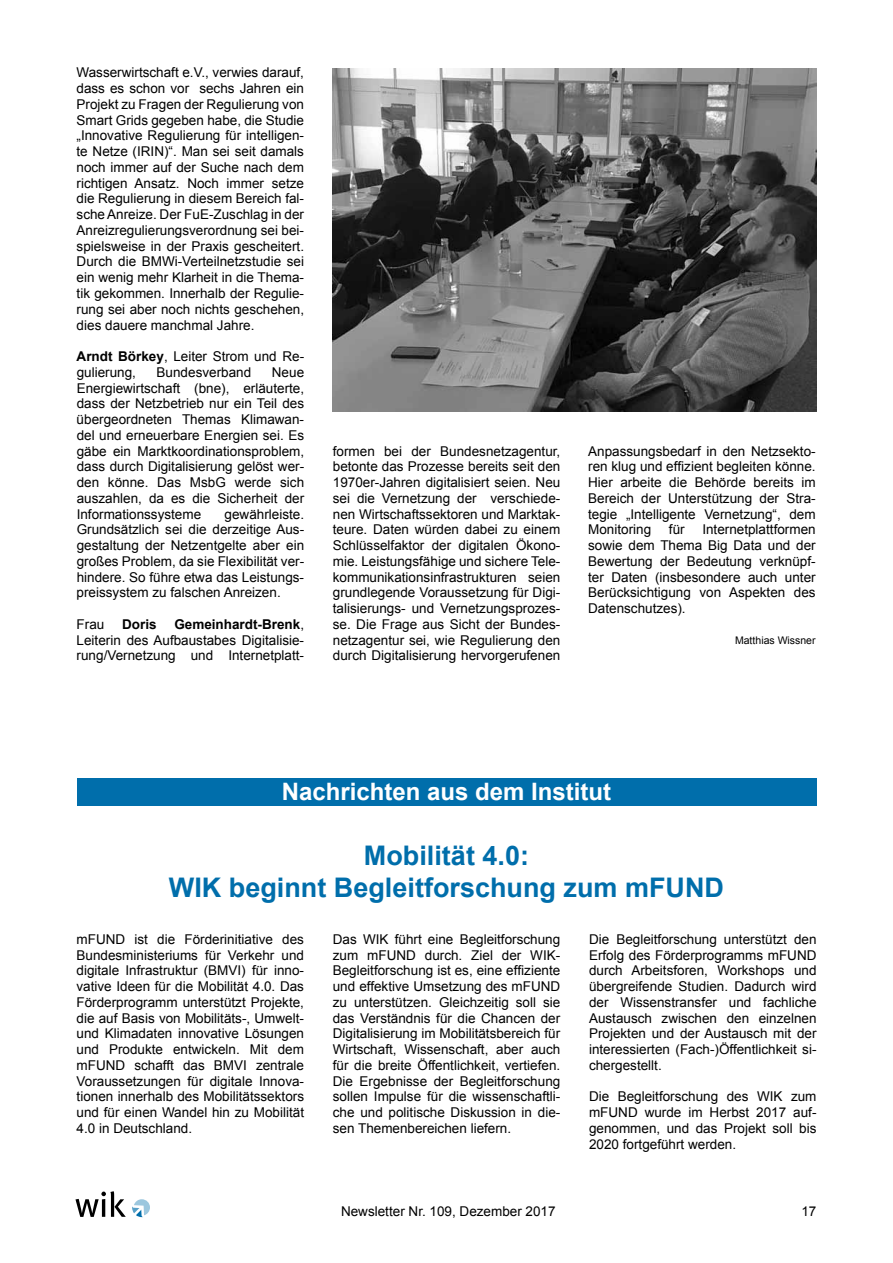
<style>
.page{position:relative;width:893px;height:1263px;background:#fff}
.page>*{position:absolute;margin:0;border:0;box-sizing:border-box;transform-origin:0 0}
.t1{font:700 27px/31.5px "Arial";color:#006eab;text-align:center}
.t2{font:700 24px "Arial";color:#fff}
.t3{font:13.5px/15.8px "Arial";color:#000;text-align:justify}
.t4{font:700 13.5px "Arial";color:#000}
.t5{font:10.5px "Arial";color:#000}
.s1{font-weight:700}
</style>
<div class="page">
<svg style="left:75px;top:1191px;width:51px;height:26px"></svg>
<svg style="left:132px;top:1199px;width:18px;height:18px"></svg>
<img style="left:333px;top:68px;width:483px;height:343px">
<div style="left:77px;top:778px;width:739px;height:27px;background:#006eab"></div>
<p class="t3" style="left:77px;top:65px;width:229px">Wasserwirtschaft e.V., verwies darauf, dass es schon vor sechs Jahren ein Projekt zu Fragen der Regulierung von Smart Grids gegeben habe, die Studie „Innovative Regulierung für intelligen&shy;te Netze (IRIN)“. Man sei seit damals noch immer auf der Suche nach dem richtigen Ansatz. Noch immer setze die Regulierung in diesem Bereich fal&shy;sche Anreize. Der FuE-Zuschlag in der Anreizregulierungsverordnung sei bei&shy;spielsweise in der Praxis gescheitert.<br>Durch die BMWi-Verteilnetzstudie sei ein wenig mehr Klarheit in die Thema&shy;tik gekommen. Innerhalb der Regulie&shy;rung sei aber noch nichts geschehen, dies dauere manchmal Jahre.</p>
<p class="t3" style="left:77px;top:348px;width:229px"><span class="s1">Arndt Börkey</span>, Leiter Strom und Re&shy;gulierung,</p>
<p class="t3" style="left:77px;top:364px;width:229px;text-indent:195px">Neue Energiewirtschaft (bne), erläuterte, dass der Netzbetrieb nur ein Teil des übergeordneten Themas Klimawan&shy;del und erneuerbare Energien sei. Es gäbe ein Marktkoordinationsproblem, dass durch Digitalisierung gelöst wer&shy;den könne. Das MsbG werde sich auszahlen, da es die Sicherheit der Informationssysteme</p>
<p class="t3" style="left:157px;top:364px;width:96px">Bundesverband</p>
<p class="t3" style="left:77px;top:506px;width:229px;text-indent:148px">gewährleiste.<br>Grundsätzlich sei die derzeitige Aus&shy;gestaltung der Netzentgelte aber ein großes Problem, da sie Flexibilität ver&shy;hindere. So führe etwa das Leistungs&shy;preissystem zu falschen Anreizen.</p>
<p class="t3" style="left:77px;top:616px;width:29px">Frau</p>
<p class="t4" style="left:122px;top:615px;width:36px">Doris</p>
<p class="t3" style="left:77px;top:616px;width:229px;text-indent:98px"><span class="s1">Gemeinhardt-Brenk</span>, Leiterin des Aufbaustabes Digitalisie&shy;rung/Vernetzung und Internetplatt-</p>
<p class="t3" style="left:333px;top:443px;width:229px">formen bei der Bundesnetzagentur, betonte das Prozesse bereits seit den 1970er-Jahren digitalisiert seien. Neu sei die Vernetzung der verschiede&shy;nen Wirtschaftssektoren und Marktak&shy;teure. Daten würden dabei zu einem Schlüsselfaktor der digitalen Ökono&shy;mie. Leistungsfähige und sichere Tele&shy;kommunikationsinfrastrukturen seien grundlegende Voraussetzung für Digi&shy;talisierungs- und Vernetzungsprozes&shy;se. Die Frage aus Sicht der Bundes&shy;netzagentur sei, wie Regulierung den durch Digitalisierung hervorgerufenen</p>
<p class="t3" style="left:588px;top:443px;width:229px">Anpassungsbedarf in den Netzsekto&shy;ren klug und effizient begleiten könne.<br>Hier arbeite die Behörde bereits im Bereich der Unterstützung der Stra&shy;tegie „Intelligente Vernetzung“, dem Monitoring</p>
<p class="t3" style="left:588px;top:522px;width:229px;text-indent:114px">Internetplattformen sowie dem Thema Big Data und der Bewertung der Bedeutung verknüpf&shy;ter Daten (insbesondere auch unter Berücksichtigung von Aspekten des Datenschutzes).</p>
<p class="t5" style="left:735px;top:634px;width:82px">Matthias Wissner</p>
<p class="t3" style="left:669px;top:522px;width:17px">für</p>
<h2 class="t2" style="left:282px;top:776px;width:331px">Nachrichten aus dem Institut</h2>
<h1 class="t1" style="left:169px;top:840px;width:557px">Mobilität 4.0:<br>WIK beginnt Begleitforschung zum mFUND</h1>
<p class="t3" style="left:77px;top:931px;width:229px">mFUND ist die Förderinitiative des Bundesministeriums für Verkehr und digitale Infrastruktur (BMVI) für inno&shy;vative Ideen für die Mobilität 4.0. Das Förderprogramm unterstützt Projekte, die auf Basis von Mobilitäts-, Umwelt&shy;und Klimadaten innovative Lösungen und Produkte entwickeln. Mit dem mFUND schafft das BMVI zentrale Voraussetzungen für digitale Innova&shy;tionen innerhalb des Mobilitätssektors und für einen Wandel hin zu Mobilität 4.0 in Deutschland.</p>
<p class="t3" style="left:333px;top:931px;width:229px">Das WIK führt eine Begleitforschung zum mFUND durch. Ziel der WIK-Begleitforschung ist es, eine effiziente und effektive Umsetzung des mFUND zu unterstützen. Gleichzeitig soll sie das Verständnis für die Chancen der Digitalisierung im Mobilitätsbereich für Wirtschaft, Wissenschaft, aber auch für die breite Öffentlichkeit, vertiefen.<br>Die Ergebnisse der Begleitforschung sollen Impulse für die wissenschaftli&shy;che und politische Diskussion in die&shy;sen Themenbereichen liefern.</p>
<p class="t3" style="left:589px;top:931px;width:229px">Die Begleitforschung unterstützt den Erfolg des Förderprogramms mFUND durch Arbeitsforen, Workshops und übergreifende Studien. Dadurch wird der Wissenstransfer und fachliche Austausch zwischen den einzelnen Projekten und der Austausch mit der interessierten (Fach-)Öffentlichkeit si&shy;chergestellt.</p>
<p class="t3" style="left:589px;top:1089px;width:229px">Die Begleitforschung des WIK zum mFUND wurde im Herbst 2017 auf&shy;genommen, und das Projekt soll bis 2020 fortgeführt werden.</p>
<p class="t3" style="left:341px;top:1204px;width:216px">Newsletter Nr. 109, Dezember 2017</p>
<p class="t3" style="left:801px;top:1204px;width:17px">17</p>
</div>
